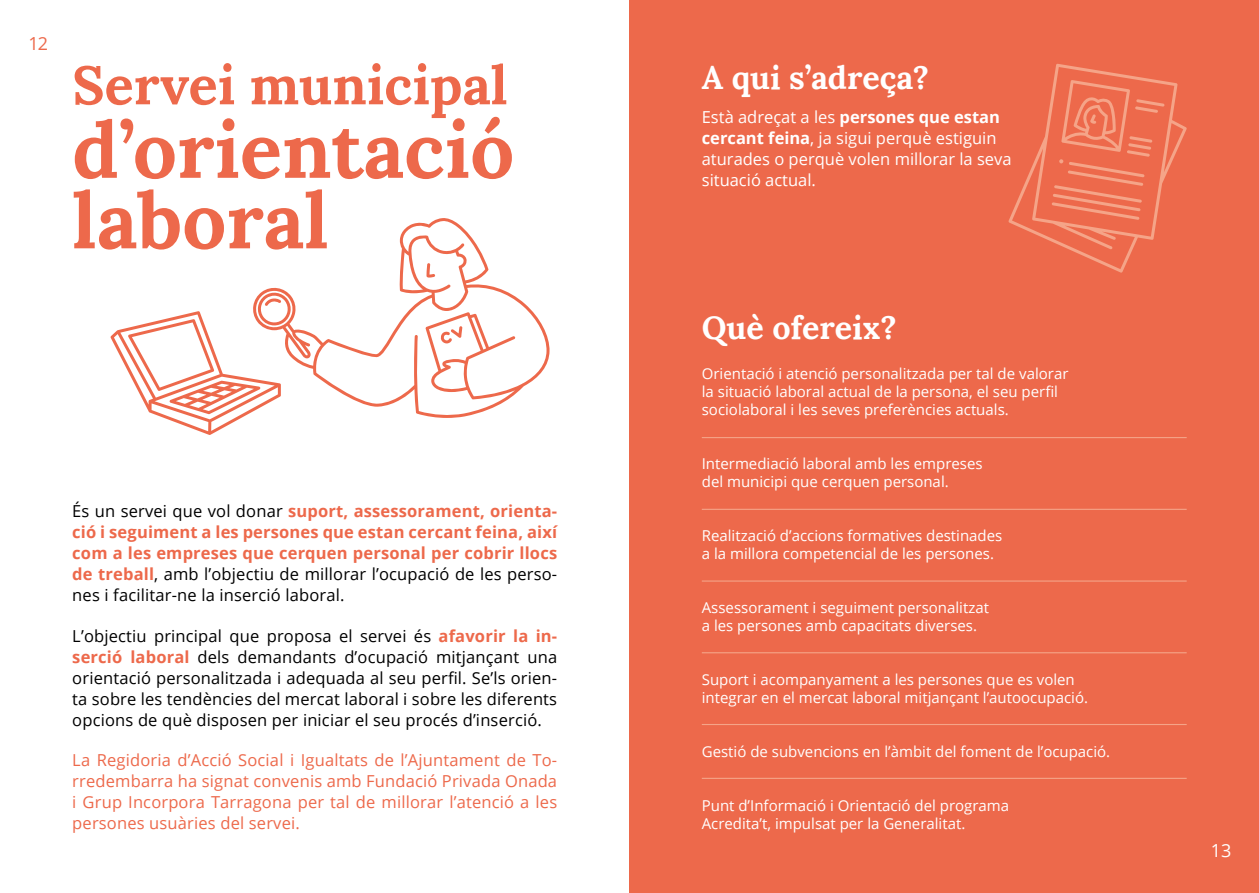
<style>
.page{position:relative;width:1259px;height:893px;background:#fff}
.page>*{position:absolute;margin:0;border:0;box-sizing:border-box;transform-origin:0 0}
.t1{font:700 78px/70.5px "Lora";color:#ed694b}
.t2{font:700 54px "Lora";color:#ed694b}
.t3{font:700 32.25px "Lora";color:#fff}
.t4{font:18px "Open Sans";color:#ed694b}
.t5{font:18px "Open Sans";color:#fff}
.t6{font:16.5px/21px "Open Sans";letter-spacing:.01em;color:#000;text-align:justify}
.t7{font:700 16.5px/21px "Open Sans";letter-spacing:.01em;color:#ed694b;text-align:justify}
.t8{font:16.5px/21px "Open Sans";letter-spacing:.01em;color:#ed694b;text-align:justify}
.t9{font:16.5px/21px "Open Sans";color:#fff}
.t10{font:15px/18px "Open Sans";color:#fff}
.s1{font-weight:400;color:#000}
.s2{font-weight:700;color:#ed694b}
.s3{font-weight:700}
</style>
<div class="page">
<div style="left:629px;top:0;width:630px;height:893px;background:#ed694b"></div>
<hr style="left:702px;top:437px;width:484px;height:1px;background:#f5a488">
<hr style="left:702px;top:509px;width:484px;height:1px;background:#f5a488">
<hr style="left:702px;top:580px;width:484px;height:2px;background:#f5a488">
<hr style="left:702px;top:652px;width:484px;height:1px;background:#f5a488">
<hr style="left:702px;top:724px;width:484px;height:1px;background:#f5a488">
<hr style="left:702px;top:778px;width:484px;height:1px;background:#f5a488">
<svg style="left:265px;top:218px;width:285px;height:200px"></svg>
<svg style="left:110px;top:290px;width:181px;height:145px"></svg>
<svg style="left:1008px;top:64px;width:178px;height:209px"></svg>
<p class="t4" style="left:28px;top:31px;width:21px">12</p>
<h2 class="t2" style="left:72px;top:39px;width:437px">Servei municipal</h2>
<h1 class="t1" style="left:72px;top:107px;width:443px">d’orientació laboral</h1>
<p class="t7" style="left:72px;top:500px;width:486px"><span class="s1">És un servei que vol donar</span> suport, assessorament, orienta&shy;ció i seguiment a les persones que estan cercant feina, així com a les empreses que cerquen personal per cobrir llocs de treball<span class="s1">, amb l’objectiu de millorar l’ocupació de les perso&shy;nes i facilitar-ne la inserció laboral.</span></p>
<p class="t6" style="left:72px;top:625px;width:486px">L’objectiu principal que proposa el servei és <span class="s2">afavorir la in&shy;serció laboral</span> dels demandants d’ocupació mitjançant una orientació personalitzada i adequada al seu perfil. Se’ls orien&shy;ta sobre les tendències del mercat laboral i sobre les diferents opcions de què disposen per iniciar el seu procés d’inserció.</p>
<p class="t8" style="left:72px;top:749px;width:486px">La Regidoria d’Acció Social i Igualtats de l’Ajuntament de To&shy;rredembarra ha signat convenis amb Fundació Privada Onada i Grup Incorpora Tarragona per tal de millorar l’atenció a les persones usuàries del servei.</p>
<h3 class="t3" style="left:702px;top:50px;width:229px">A qui s’adreça?</h3>
<p class="t9" style="left:702px;top:106px;width:311px">Està adreçat a les <span class="s3">persones que estan cercant feina</span>, ja sigui perquè estiguin aturades o perquè volen millorar la seva situació actual.</p>
<h3 class="t3" style="left:702px;top:300px;width:196px">Què ofereix?</h3>
<p class="t10" style="left:702px;top:364px;width:368px">Orientació i atenció personalitzada per tal de valorar la situació laboral actual de la persona, el seu perfil sociolaboral i les seves preferències actuals.</p>
<p class="t10" style="left:702px;top:454px;width:282px">Intermediació laboral amb les empreses del municipi que cerquen personal.</p>
<p class="t10" style="left:702px;top:526px;width:302px">Realització d’accions formatives destinades a la millora competencial de les persones.</p>
<p class="t10" style="left:702px;top:598px;width:289px">Assessorament i seguiment personalitzat a les persones amb capacitats diverses.</p>
<p class="t10" style="left:702px;top:670px;width:388px">Suport i acompanyament a les persones que es volen integrar en el mercat laboral mitjançant l’autoocupació.</p>
<p class="t10" style="left:702px;top:742px;width:410px">Gestió de subvencions en l’àmbit del foment de l’ocupació.</p>
<p class="t10" style="left:702px;top:796px;width:309px">Punt d’Informació i Orientació del programa<br>Acredita’t, impulsat per la Generalitat.</p>
<p class="t5" style="left:1210px;top:838px;width:22px">13</p>
</div>
